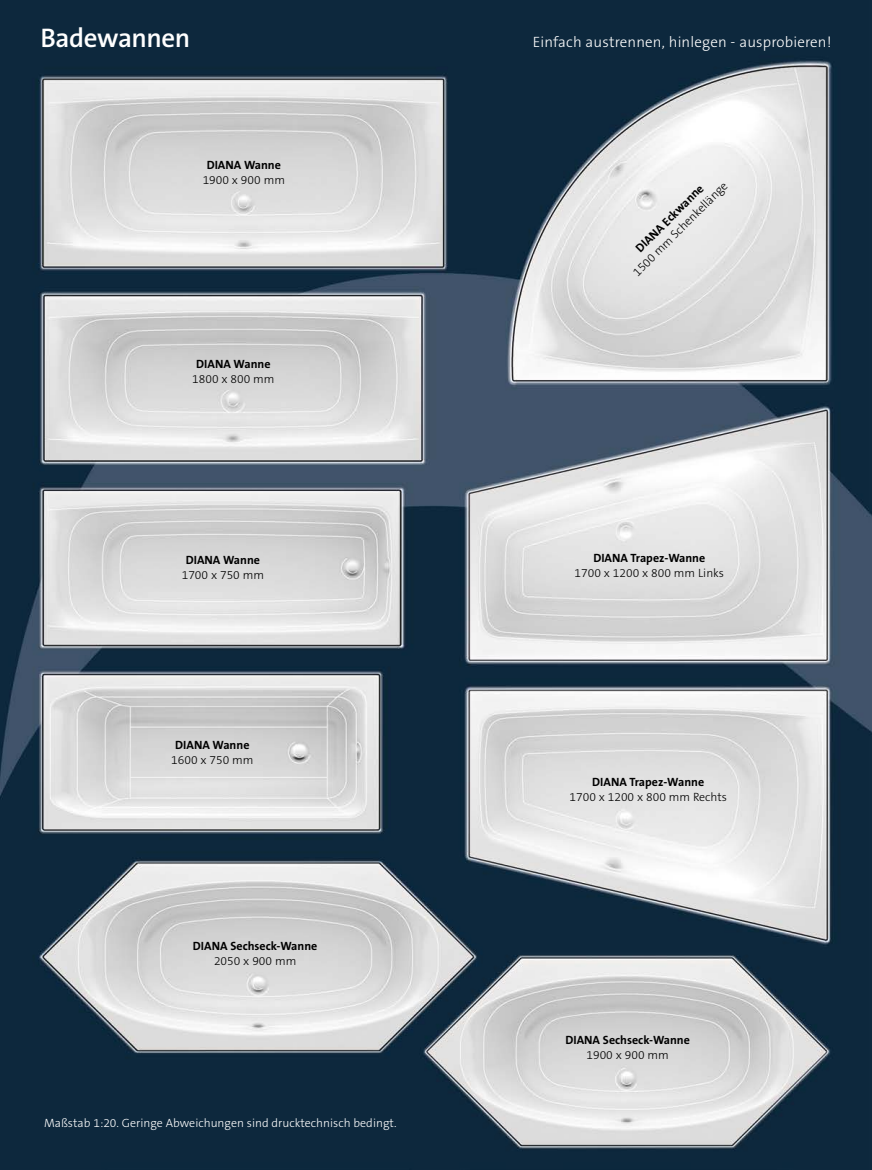
<style>
.page{position:relative;width:872px;height:1170px;background:#fff}
.page>*{position:absolute;margin:0;border:0;box-sizing:border-box;transform-origin:0 0}
.t1{font:600 27px "The Sans B6";letter-spacing:-.015em;color:#fff}
.t2{font:300 15px "The Sans B3";letter-spacing:.01em;color:#fff}
.t3{font:700 12px "The Sans B7";color:#000}
.t4{font:300 12px "The Sans B3";color:#000}
.t5{font:300 12px "The Sans B3";color:#fff}
</style>
<div class="page">
<img style="left:0;top:0;width:872px;height:1169px">
<h1 class="t1" style="left:40px;top:27px;width:151px">Badewannen</h1>
<p class="t2" style="left:532px;top:35px;width:300px">Einfach austrennen, hinlegen - ausprobieren!</p>
<p class="t3" style="left:207px;top:160px;width:76px">DIANA Wanne</p>
<p class="t4" style="left:203px;top:175px;width:84px">1900 x 900 mm</p>
<p class="t3" style="left:196px;top:359px;width:76px">DIANA Wanne</p>
<p class="t4" style="left:192px;top:373px;width:84px">1800 x 800 mm</p>
<p class="t3" style="left:186px;top:555px;width:76px">DIANA Wanne</p>
<p class="t4" style="left:182px;top:570px;width:84px">1700 x 750 mm</p>
<p class="t3" style="left:175px;top:740px;width:76px">DIANA Wanne</p>
<p class="t4" style="left:171px;top:755px;width:84px">1600 x 750 mm</p>
<p class="t3" style="left:193px;top:941px;width:126px">DIANA Sechseck-Wanne</p>
<p class="t4" style="left:214px;top:955px;width:84px">2050 x 900 mm</p>
<p class="t5" style="left:44px;top:1118px;width:354px">Maßstab 1:20. Geringe Abweichungen sind drucktechnisch bedingt.</p>
<p class="t4" style="left:631px;top:271px;width:130px;rotate:-45deg">1500 mm Schenkellänge</p>
<p class="t3" style="left:634px;top:247px;width:92px;rotate:-45deg">DIANA Eckwanne</p>
<p class="t3" style="left:593px;top:553px;width:113px">DIANA Trapez-Wanne</p>
<p class="t4" style="left:574px;top:568px;width:151px">1700 x 1200 x 800 mm Links</p>
<p class="t3" style="left:592px;top:777px;width:113px">DIANA Trapez-Wanne</p>
<p class="t4" style="left:569px;top:791px;width:159px">1700 x 1200 x 800 mm Rechts</p>
<p class="t3" style="left:565px;top:1034px;width:126px">DIANA Sechseck-Wanne</p>
<p class="t4" style="left:586px;top:1049px;width:84px">1900 x 900 mm</p>
</div>
